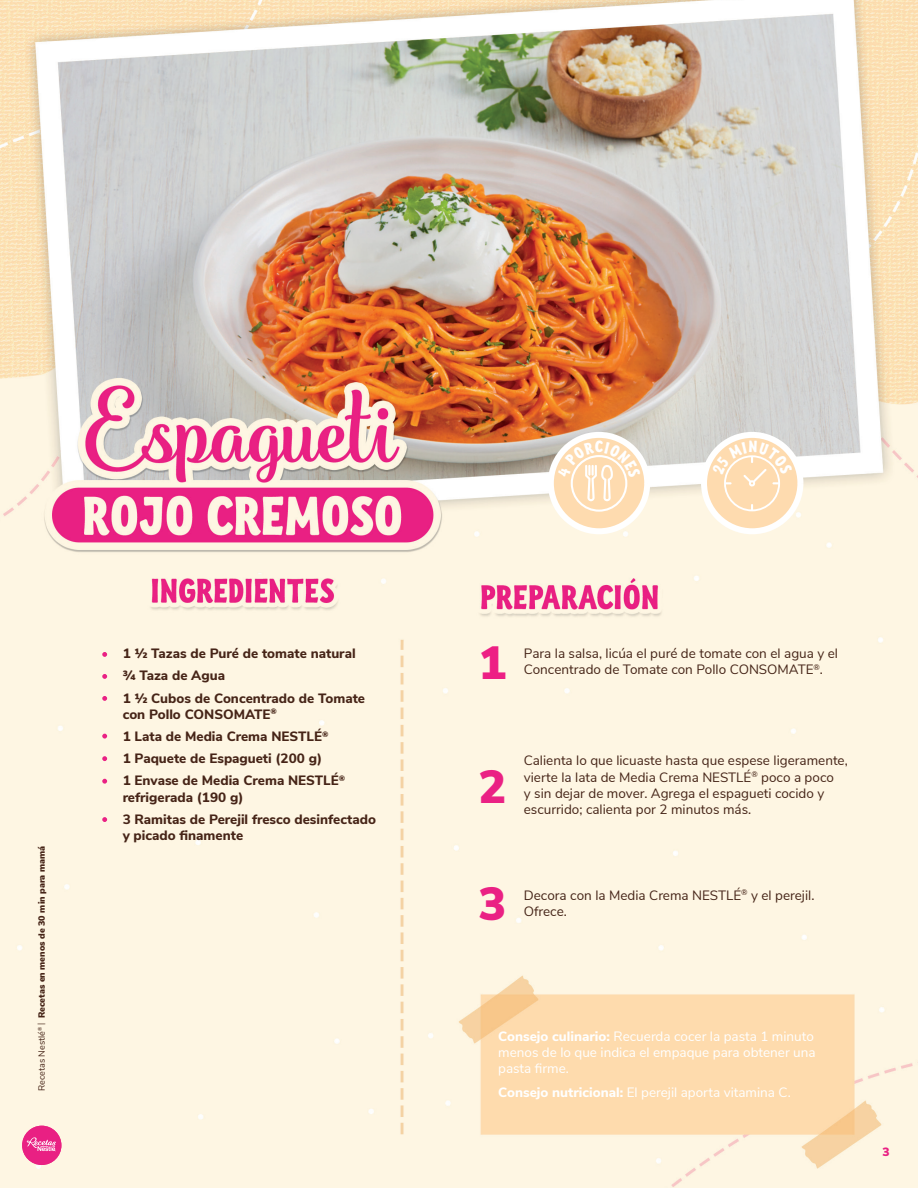
<style>
.page{position:relative;width:918px;height:1188px;background:#fff}
.page>*{position:absolute;margin:0;border:0;box-sizing:border-box;transform-origin:0 0}
.t1{font:900 46.5px "Nunito Sans";color:#ea2184}
.t2{font:900 46.5px "Nunito Sans";color:#ed1f84}
.t3{font:13.5px/16.2px "Nunito Sans";color:#452417}
.t4{font:800 13.5px/22.2px "Nunito Sans";color:#462417}
.t5{font:13.5px/16.2px "Nunito Sans";color:#fff}
.t6{font:900 12px "Nunito Sans";color:#e92083}
.t7{font:900 9px "Nunito Sans";color:#462417}
.s1{font-weight:400}
.s2{font-family:"Photo Wall Poster Serif";font-weight:400}
.s3{font-weight:800}
</style>
<div class="page">
<img style="left:0;top:645px;width:918px;height:543px">
<img style="left:22px;top:1126px;width:39px;height:39px;border-radius:20px">
<svg style="left:27px;top:1137px;width:29px;height:14px"></svg>
<img style="left:0;top:0;width:918px;height:645px">
<svg style="left:701px;top:432px;width:102px;height:102px"></svg>
<svg style="left:548px;top:432px;width:102px;height:102px"></svg>
<svg style="left:102px;top:652px;width:5px;height:5px"></svg>
<svg style="left:102px;top:674px;width:5px;height:5px"></svg>
<svg style="left:102px;top:696px;width:5px;height:5px"></svg>
<svg style="left:102px;top:734px;width:5px;height:5px"></svg>
<svg style="left:102px;top:756px;width:5px;height:5px"></svg>
<svg style="left:102px;top:779px;width:5px;height:5px"></svg>
<svg style="left:102px;top:817px;width:5px;height:5px"></svg>
<svg style="left:557px;top:441px;width:84px;height:61px"></svg>
<svg style="left:712px;top:441px;width:81px;height:70px"></svg>
<p class="t7" style="left:35px;top:1091px;width:246px;rotate:-90deg"><span class="s1">Recetas Nestlé</span><sup>®</sup> <span class="s2">|</span> Recetas en menos de 30 min para mamá</p>
<p class="t4" style="left:123px;top:642px;width:244px">1 1/2 Tazas de Puré de tomate natural<br>3/4 Taza de Agua<br>1 1/2 Cubos de Concentrado de Tomate</p>
<p class="t4" style="left:123px;top:702px;width:224px">con Pollo CONSOMATE<sup>®<br></sup>1 Lata de Media Crema NESTLÉ<sup>®<br></sup>1 Paquete de Espagueti (200 g)<br>1 Envase de Media Crema NESTLÉ<sup>®</sup></p>
<p class="t4" style="left:123px;top:785px;width:255px">refrigerada (190 g)<br>3 Ramitas de Perejil fresco desinfectado</p>
<p class="t4" style="left:123px;top:823px;width:122px">y picado finamente</p>
<h1 class="t2" style="left:479px;top:628px;width:29px">1</h1>
<p class="t3" style="left:524px;top:645px;width:316px">Para la salsa, licúa el puré de tomate con el agua y el<br>Concentrado de Tomate con Pollo CONSOMATE<sup>®</sup>.</p>
<h1 class="t1" style="left:479px;top:753px;width:29px">2</h1>
<p class="t3" style="left:524px;top:752px;width:325px">Calienta lo que licuaste hasta que espese ligeramente, vierte la lata de Media Crema NESTLÉ<sup>®</sup> poco a poco<br>y sin dejar de mover. Agrega el espagueti cocido y escurrido; calienta por 2 minutos más.</p>
<h1 class="t1" style="left:479px;top:870px;width:29px">3</h1>
<p class="t3" style="left:524px;top:886px;width:292px">Decora con la Media Crema NESTLÉ<sup>®</sup> y el perejil.<br>Ofrece.</p>
<p class="t5" style="left:498px;top:1027px;width:319px"><span class="s3">Consejo culinario:</span> Recuerda cocer la pasta 1 minuto menos de lo que indica el empaque para obtener una pasta firme.</p>
<p class="t5" style="left:498px;top:1083px;width:294px"><span class="s3">Consejo nutricional:</span> El perejil aporta vitamina C.</p>
<p class="t6" style="left:883px;top:1143px;width:9px">3</p>
</div>
